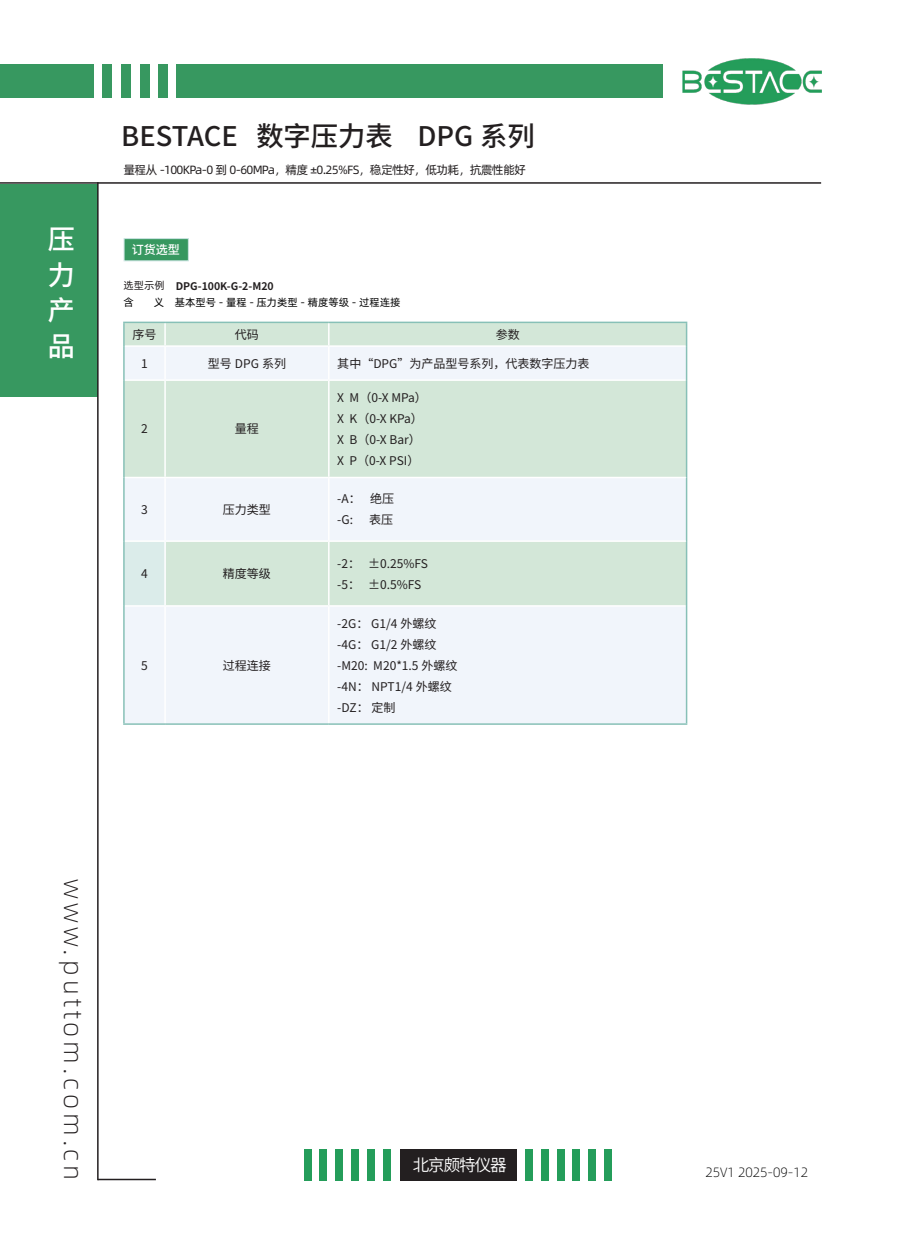
<style>
.page{position:relative;width:919px;height:1238px;background:#fff}
.page>*{position:absolute;margin:0;border:0;box-sizing:border-box;transform-origin:0 0}
.t1{font:500 27px "Source Han Sans SC";color:#231f20}
.t2{font:500 27px/35.4px "Source Han Sans SC";color:#fff;text-align:justify}
.t3{font:25.5px "Alibaba Pu Hui Ti L";letter-spacing:.16em;color:#231f20}
.t4{font:16.5px "Source Han Sans SC";letter-spacing:-.06em;color:#fff}
.t5{font:13.5px "Alibaba Pu Hui Ti L";color:#000}
.t6{font:12px "Source Han Sans SC";color:#231f20}
.t7{font:12px "Alibaba Pu Hui Ti R";letter-spacing:-.06em;color:#231f20}
.t8{font:500 12px "Source Han Sans SC";color:#fff}
.t9{font:10.5px "Alibaba Pu Hui Ti R";color:#000}
.t10{font:700 10.5px "Source Han Sans SC";color:#231f20}
.s1{font-family:"Alibaba Pu Hui Ti R";font-weight:400}
</style>
<div class="page">
<div style="left:177px;top:64px;width:485px;height:34px;background:#379860"></div>
<div style="left:140px;top:64px;width:9px;height:34px;background:#379860"></div>
<div style="left:121px;top:64px;width:10px;height:34px;background:#379860"></div>
<div style="left:103px;top:64px;width:9px;height:34px;background:#379860"></div>
<div style="left:0;top:64px;width:94px;height:34px;background:#379860"></div>
<div style="left:158px;top:64px;width:10px;height:34px;background:#379860"></div>
<img style="left:682px;top:58px;width:139px;height:47px">
<div style="left:0;top:184px;width:98px;height:212px;background:#379860"></div>
<hr style="left:0;top:182px;width:821px;height:2px;background:#231f20">
<hr style="left:97px;top:182px;width:2px;height:998px;background:#231f20">
<hr style="left:98px;top:1178px;width:58px;height:2px;background:#231f20">
<div style="left:304px;top:1149px;width:8px;height:31px;background:#249d5a"></div>
<div style="left:319px;top:1149px;width:8px;height:31px;background:#249d5a"></div>
<div style="left:335px;top:1149px;width:8px;height:31px;background:#249d5a"></div>
<div style="left:351px;top:1149px;width:8px;height:31px;background:#249d5a"></div>
<div style="left:367px;top:1149px;width:8px;height:31px;background:#249d5a"></div>
<div style="left:383px;top:1149px;width:8px;height:31px;background:#249d5a"></div>
<div style="left:525px;top:1149px;width:7px;height:31px;background:#249d5a"></div>
<div style="left:541px;top:1149px;width:7px;height:31px;background:#249d5a"></div>
<div style="left:557px;top:1148px;width:7px;height:32px;background:#249d5a"></div>
<div style="left:572px;top:1148px;width:7px;height:32px;background:#249d5a"></div>
<div style="left:588px;top:1148px;width:7px;height:32px;background:#249d5a"></div>
<div style="left:604px;top:1149px;width:8px;height:31px;background:#249d5a"></div>
<div style="left:400px;top:1149px;width:117px;height:31px;background:#231f20"></div>
<div style="left:124px;top:238px;width:65px;height:23px;background:#379860;border:1px solid #cae4e1"></div>
<div style="left:125px;top:323px;width:560px;height:22px;background:#d3e7d8"></div>
<svg style="left:125px;top:347px;width:560px;height:376px;fill:#f1f5fb"></svg>
<div style="left:124px;top:541px;width:41px;height:65px;background:#dbecea"></div>
<hr style="left:164px;top:323px;width:2px;height:22px;background:#fff">
<svg style="left:328px;top:323px;width:1px;height:22px"></svg>
<hr style="left:164px;top:347px;width:2px;height:32px;background:#fff">
<hr style="left:328px;top:347px;width:1px;height:32px;background:#fff">
<hr style="left:125px;top:379px;width:40px;height:2px;background:#fff">
<hr style="left:165px;top:379px;width:164px;height:2px;background:#fff">
<hr style="left:164px;top:381px;width:2px;height:95px;background:#fff">
<hr style="left:329px;top:379px;width:356px;height:2px;background:#fff">
<hr style="left:328px;top:381px;width:1px;height:95px;background:#fff">
<hr style="left:125px;top:476px;width:40px;height:2px;background:#fff">
<hr style="left:165px;top:476px;width:164px;height:2px;background:#fff">
<hr style="left:164px;top:478px;width:2px;height:62px;background:#fff">
<hr style="left:125px;top:540px;width:40px;height:2px;background:#fff">
<hr style="left:165px;top:540px;width:164px;height:2px;background:#fff">
<hr style="left:164px;top:542px;width:2px;height:63px;background:#fff">
<hr style="left:328px;top:542px;width:1px;height:63px;background:#fff">
<hr style="left:125px;top:605px;width:40px;height:1px;background:#fff">
<hr style="left:165px;top:605px;width:164px;height:1px;background:#fff">
<hr style="left:164px;top:606px;width:2px;height:117px;background:#fff">
<hr style="left:329px;top:605px;width:356px;height:1px;background:#fff">
<hr style="left:328px;top:606px;width:1px;height:117px;background:#fff">
<hr style="left:685px;top:323px;width:2px;height:23px;background:#87c0b7">
<hr style="left:685px;top:346px;width:2px;height:34px;background:#87c0b7">
<hr style="left:685px;top:380px;width:2px;height:97px;background:#87c0b7">
<hr style="left:685px;top:477px;width:2px;height:64px;background:#87c0b7">
<hr style="left:685px;top:541px;width:2px;height:65px;background:#87c0b7">
<hr style="left:685px;top:606px;width:2px;height:117px;background:#87c0b7">
<hr style="left:123px;top:723px;width:42px;height:1px;background:#87c0b7">
<hr style="left:165px;top:723px;width:164px;height:1px;background:#87c0b7">
<hr style="left:329px;top:723px;width:358px;height:1px;background:#87c0b7">
<hr style="left:123px;top:321px;width:42px;height:2px;background:#87c0b7">
<hr style="left:123px;top:323px;width:2px;height:23px;background:#87c0b7">
<hr style="left:123px;top:346px;width:2px;height:34px;background:#87c0b7">
<hr style="left:165px;top:321px;width:164px;height:2px;background:#87c0b7">
<hr style="left:329px;top:321px;width:358px;height:2px;background:#87c0b7">
<hr style="left:123px;top:380px;width:2px;height:97px;background:#87c0b7">
<hr style="left:123px;top:477px;width:2px;height:64px;background:#87c0b7">
<hr style="left:123px;top:541px;width:2px;height:65px;background:#87c0b7">
<hr style="left:123px;top:606px;width:2px;height:117px;background:#87c0b7">
<hr style="left:329px;top:476px;width:356px;height:2px;background:#fff">
<hr style="left:328px;top:478px;width:1px;height:62px;background:#fff">
<hr style="left:329px;top:540px;width:356px;height:2px;background:#fff">
<p class="t2" style="left:48px;top:222px;width:29px">压力产品</p>
<p class="t1" style="left:121px;top:121px;width:415px">BESTACE 数字压力表 DPG 系列</p>
<p class="t7" style="left:123px;top:160px;width:404px">量程从 -100KPa-0 到 0-60MPa，精度 ±0.25%FS，稳定性好，低功耗，抗震性能好</p>
<p class="t8" style="left:132px;top:243px;width:49px">订货选型</p>
<p class="t10" style="left:124px;top:280px;width:152px"><span class="s1">选型示例</span> DPG-100K-G-2-M20</p>
<p class="t9" style="left:124px;top:294px;width:12px">含</p>
<p class="t9" style="left:154px;top:294px;width:248px">义 基本型号 - 量程 - 压力类型 - 精度等级 - 过程连接</p>
<p class="t6" style="left:132px;top:327px;width:25px">序号</p>
<p class="t6" style="left:235px;top:327px;width:25px">代码</p>
<p class="t6" style="left:495px;top:327px;width:25px">参数</p>
<p class="t6" style="left:141px;top:356px;width:8px">1</p>
<p class="t6" style="left:208px;top:356px;width:80px">型号 DPG 系列</p>
<p class="t6" style="left:337px;top:356px;width:254px">其中“DPG”为产品型号系列，代表数字压力表</p>
<p class="t6" style="left:141px;top:422px;width:8px">2</p>
<p class="t6" style="left:235px;top:422px;width:25px">量程</p>
<p class="t6" style="left:141px;top:502px;width:8px">3</p>
<p class="t6" style="left:223px;top:502px;width:49px">压力类型</p>
<p class="t6" style="left:141px;top:567px;width:8px">4</p>
<p class="t6" style="left:223px;top:567px;width:49px">精度等级</p>
<p class="t6" style="left:141px;top:658px;width:8px">5</p>
<p class="t6" style="left:223px;top:658px;width:49px">过程连接</p>
<p class="t6" style="left:337px;top:390px;width:91px">X M（0-X MPa）</p>
<p class="t6" style="left:337px;top:411px;width:87px">X K（0-X KPa）</p>
<p class="t6" style="left:337px;top:432px;width:85px">X B（0-X Bar）</p>
<p class="t6" style="left:337px;top:453px;width:84px">X P（0-X PSI）</p>
<p class="t6" style="left:337px;top:492px;width:58px">-A： 绝压</p>
<p class="t6" style="left:337px;top:513px;width:17px">-G:</p>
<p class="t6" style="left:369px;top:513px;width:25px">表压</p>
<p class="t6" style="left:337px;top:556px;width:92px">-2： ±0.25%FS</p>
<p class="t6" style="left:337px;top:577px;width:86px">-5： ±0.5%FS</p>
<p class="t6" style="left:337px;top:616px;width:101px">-2G： G1/4 外螺纹</p>
<p class="t6" style="left:337px;top:637px;width:101px">-4G： G1/2 外螺纹</p>
<p class="t6" style="left:337px;top:658px;width:122px">-M20: M20*1.5 外螺纹</p>
<p class="t6" style="left:337px;top:679px;width:116px">-4N： NPT1/4 外螺纹</p>
<p class="t6" style="left:337px;top:700px;width:60px">-DZ： 定制</p>
<p class="t3" style="left:92px;top:879px;width:302px;rotate:90deg">www.puttom.com.cn</p>
<p class="t4" style="left:412px;top:1156px;width:96px">北京颇特仪器</p>
<p class="t5" style="left:705px;top:1162px;width:104px">25V1 2025-09-12</p>
</div>
